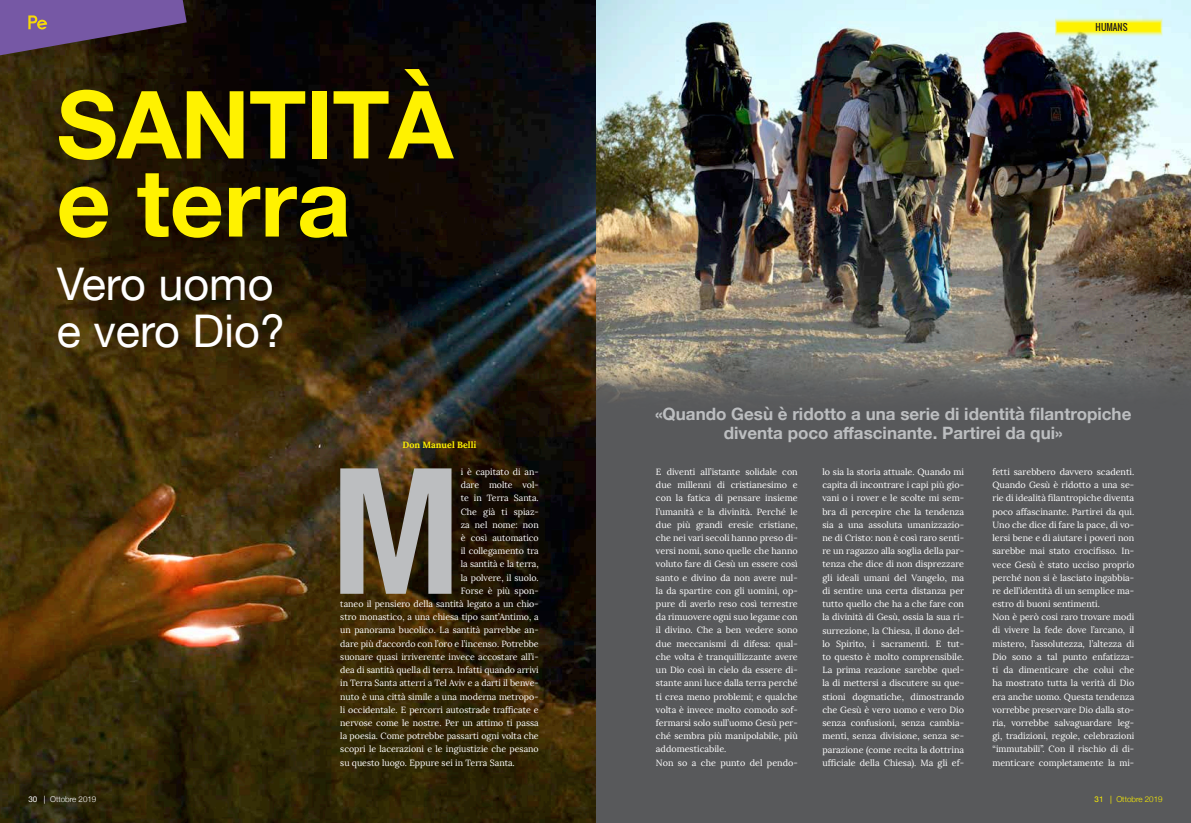
<style>
.page{position:relative;width:1191px;height:823px;background:#fff}
.page>*{position:absolute;margin:0;border:0;box-sizing:border-box;transform-origin:0 0}
.t1{font:700 condensed 175.4px "Helvetica Neue";color:#bcbec0}
.t2{font:700 94px "Helvetica Neue";color:#fff200}
.t3{font:45px/47px "Helvetica Neue";color:#fff}
.t4{font:700 17px/19px "Helvetica Neue";color:#bcbec0;text-align:center}
.t5{font:9px/13.2px "Lora";color:#fff}
.t6{font:700 9px "Lora";color:#fff200}
.t7{font:9px "Oswald";color:#231f20}
.t8{font:300 8px "Helvetica Neue";color:#fff}
.t9{font:300 8px "Helvetica Neue";color:#fff200}
.s1{font-weight:400}
</style>
<div class="page">
<div style="left:595px;top:290px;width:596px;height:532px;background:#58595b"></div>
<img style="left:595px;top:0;width:596px;height:412px">
<img style="left:0;top:0;width:595px;height:822px">
<svg style="left:0;top:0;width:187px;height:55px;background:#5d4473"></svg>
<svg style="left:1054px;top:17px;width:108px;height:20px;background:#eff363"></svg>
<h2 class="t2" style="left:389px;top:51px;width:66px">à</h2>
<h2 class="t2" style="left:57px;top:51px;width:56px">santit</h2>
<h2 class="t2" style="left:57px;top:129px;width:296px">e terra</h2>
<h3 class="t3" style="left:57px;top:262px;width:230px">Vero uomo e vero Dio?</h3>
<p class="t6" style="left:402px;top:439px;width:76px">Don Manuel Belli</p>
<h1 class="t1" style="left:331px;top:385px;width:131px">M</h1>
<p class="t5" style="left:461px;top:465px;width:79px">i è capitato di an-</p>
<p class="t5" style="left:461px;top:478px;width:79px">dare molte vol-</p>
<p class="t5" style="left:461px;top:491px;width:79px">te in Terra Santa.</p>
<p class="t5" style="left:461px;top:504px;width:79px">Che già ti spiaz-</p>
<p class="t5" style="left:461px;top:517px;width:79px">za nel nome: non</p>
<p class="t5" style="left:461px;top:531px;width:79px">è così automatico</p>
<p class="t5" style="left:461px;top:544px;width:79px">il collegamento tra</p>
<p class="t5" style="left:461px;top:557px;width:79px">la santità e la terra,</p>
<p class="t5" style="left:461px;top:570px;width:79px">la polvere, il suolo.</p>
<p class="t5" style="left:461px;top:583px;width:79px">Forse è più spon-</p>
<p class="t5" style="left:340px;top:597px;width:200px">taneo il pensiero della santità legato a un chio-</p>
<p class="t5" style="left:340px;top:610px;width:200px">stro monastico, a una chiesa tipo sant’Antimo, a</p>
<p class="t5" style="left:340px;top:623px;width:200px">un panorama bucolico. La santità parrebbe an-</p>
<p class="t5" style="left:340px;top:636px;width:200px">dare più d’accordo con l’oro e l’incenso. Potrebbe</p>
<p class="t5" style="left:340px;top:649px;width:200px">suonare quasi irriverente invece accostare all’i-</p>
<p class="t5" style="left:340px;top:663px;width:200px">dea di santità quella di terra. Infatti quando arrivi</p>
<p class="t5" style="left:340px;top:676px;width:200px">in Terra Santa atterri a Tel Aviv e a darti il benve-</p>
<p class="t5" style="left:340px;top:689px;width:200px">nuto è una città simile a una moderna metropo-</p>
<p class="t5" style="left:340px;top:702px;width:200px">li occidentale. E percorri autostrade trafficate e</p>
<p class="t5" style="left:340px;top:715px;width:200px">nervose come le nostre. Per un attimo ti passa</p>
<p class="t5" style="left:340px;top:729px;width:200px">la poesia. Come potrebbe passarti ogni volta che</p>
<p class="t5" style="left:340px;top:742px;width:200px">scopri le lacerazioni e le ingiustizie che pesano</p>
<p class="t5" style="left:340px;top:755px;width:176px">su questo luogo. Eppure sei in Terra Santa.</p>
<p class="t7" style="left:1095px;top:20px;width:33px">HUMANS</p>
<h3 class="t4" style="left:655px;top:405px;width:478px">«Quando Gesù è ridotto a una serie di identità filantropiche diventa poco affascinante. Partirei da qui»</h3>
<p class="t5" style="left:656px;top:465px;width:143px">E diventi all’istante solidale con due millenni di cristianesimo e con la fatica di pensare insieme l’umanità e la divinità. Perché le due più grandi eresie cristiane, che nei vari secoli hanno preso di&shy;versi nomi, sono quelle che hanno voluto fare di Gesù un essere così santo e divino da non avere nul&shy;la da spartire con gli uomini, op&shy;pure di averlo reso così terrestre da rimuovere ogni suo legame con il divino. Che a ben vedere sono due meccanismi di difesa: qual&shy;che volta è tranquillizzante avere un Dio così in cielo da essere di&shy;stante anni luce dalla terra perché ti crea meno problemi; e qualche volta è invece molto comodo sof&shy;fermarsi solo sull’uomo Gesù per&shy;ché sembra più manipolabile, più addomesticabile.<br>Non so a che punto del pendo-</p>
<p class="t5" style="left:822px;top:465px;width:143px;text-align:justify">lo sia la storia attuale. Quando mi capita di incontrare i capi più gio&shy;vani o i rover e le scolte mi sem&shy;bra di percepire che la tendenza sia a una assoluta umanizzazio&shy;ne di Cristo: non è così raro senti&shy;re un ragazzo alla soglia della par&shy;tenza che dice di non disprezzare gli ideali umani del Vangelo, ma di sentire una certa distanza per tutto quello che ha a che fare con la divinità di Gesù, ossia la sua ri&shy;surrezione, la Chiesa, il dono del&shy;lo Spirito, i sacramenti. E tut&shy;to questo è molto comprensibile.<br>La prima reazione sarebbe quel&shy;la di mettersi a discutere su que&shy;stioni dogmatiche, dimostrando che Gesù è vero uomo e vero Dio senza confusioni, senza cambia&shy;menti, senza divisione, senza se&shy;parazione (come recita la dottrina ufficiale della Chiesa). Ma gli ef-</p>
<p class="t5" style="left:992px;top:465px;width:143px">fetti sarebbero davvero scadenti.<br>Quando Gesù è ridotto a una se&shy;rie di idealità filantropiche diventa poco affascinante. Partirei da qui.<br>Uno che dice di fare la pace, di vo&shy;lersi bene e di aiutare i poveri non sarebbe mai stato crocifisso. In&shy;vece Gesù è stato ucciso proprio perché non si è lasciato ingabbia&shy;re dell’identità di un semplice ma&shy;estro di buoni sentimenti.<br>Non è però cosi raro trovare modi di vivere la fede dove l’arcano, il mistero, l’assolutezza, l’altezza di Dio sono a tal punto enfatizza&shy;ti da dimenticare che colui che ha mostrato tutta la verità di Dio era anche uomo. Questa tendenza vorrebbe preservare Dio dalla sto&shy;ria, vorrebbe salvaguardare leg&shy;gi, tradizioni, regole, celebrazioni “immutabili”. Con il rischio di di&shy;menticare completamente la mi-</p>
<p class="t8" style="left:28px;top:792px;width:70px"><span class="s1">30 |</span> Ottobre 2019</p>
<p class="t9" style="left:1094px;top:792px;width:70px"><span class="s1">31 |</span> Ottobre 2019</p>
</div>
